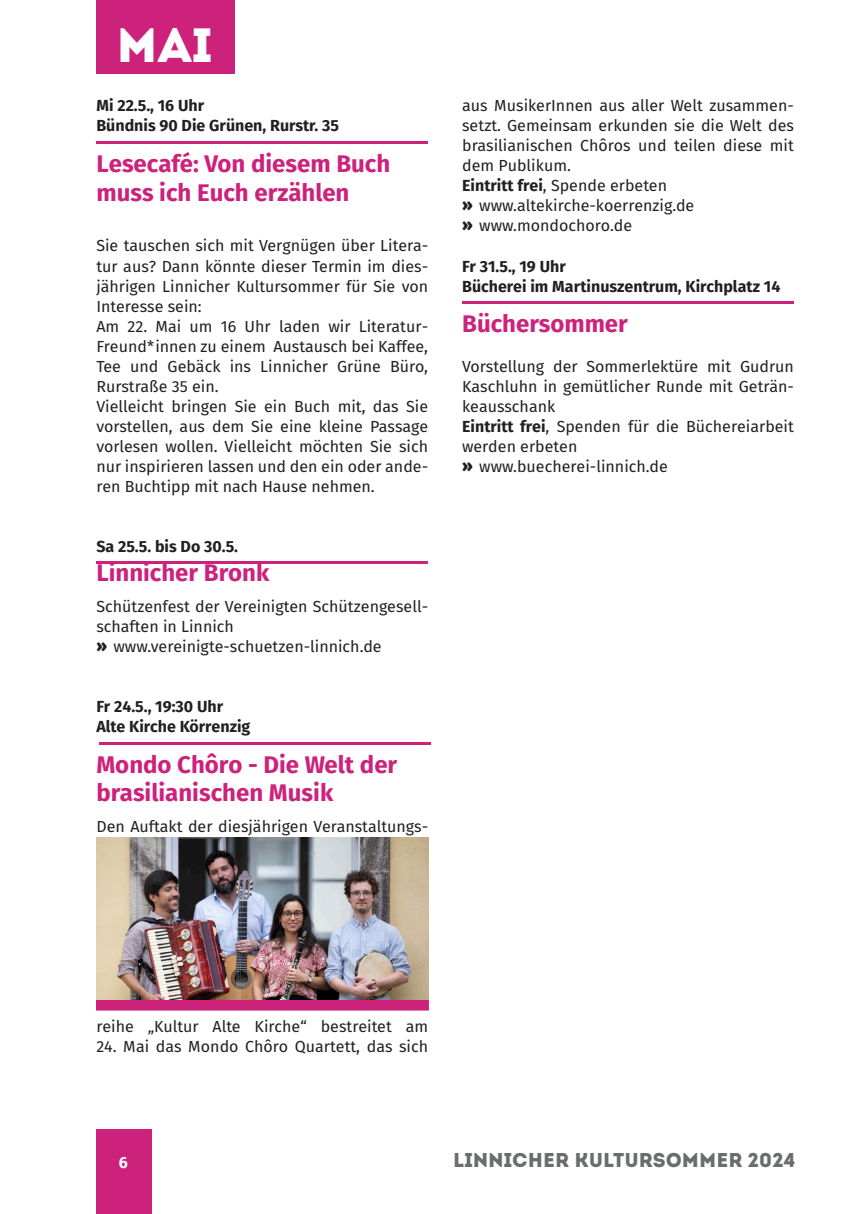
<style>
.page{position:relative;width:862px;height:1214px;background:#fff}
.page>*{position:absolute;margin:0;border:0;box-sizing:border-box;transform-origin:0 0}
.t1{font:48px "Intro";color:#fff}
.t2{font:700 24px/28.8px "Fira Sans";color:#cc227c}
.t3{font:20px "Intro";color:#6a6c6d}
.t4{font:16px/20px "Fira Sans";color:#231f20}
.t5{font:700 16px/20px "Fira Sans";color:#231f20}
.t6{font:700 16px "Fira Sans";color:#fff}
.s1{font-weight:800}
.s2{font-weight:700}
</style>
<div class="page">
<div style="left:96px;top:0;width:139px;height:73px;background:#cc227c"></div>
<div style="left:96px;top:1129px;width:56px;height:84px;background:#cc227c"></div>
<hr style="left:462px;top:301px;width:332px;height:3px;background:#cc227c">
<hr style="left:99px;top:741px;width:332px;height:3px;background:#cc227c">
<hr style="left:96px;top:561px;width:332px;height:3px;background:#cc227c">
<hr style="left:96px;top:141px;width:332px;height:3px;background:#cc227c">
<img style="left:96px;top:999px;width:332px;height:11px">
<img style="left:96px;top:837px;width:332px;height:162px">
<h1 class="t1" style="left:117px;top:26px;width:97px">MAI</h1>
<p class="t5" style="left:96px;top:96px;width:244px">Mi 22.5., 16 Uhr<br>Bündnis 90 Die Grünen, Rurstr. 35</p>
<h2 class="t2" style="left:96px;top:150px;width:295px">Lesecafé: Von diesem Buch muss ich Euch erzählen</h2>
<p class="t4" style="left:96px;top:236px;width:333px">Sie tauschen sich mit Vergnügen über Litera&shy;tur aus? Dann könnte dieser Termin im dies&shy;jährigen Linnicher Kultursommer für Sie von Interesse sein:<br>Am 22. Mai um 16 Uhr laden wir Literatur-Freund*innen zu einem Austausch bei Kaffee, Tee und Gebäck ins Linnicher Grüne Büro, Rurstraße 35 ein.<br>Vielleicht bringen Sie ein Buch mit, das Sie vorstellen, aus dem Sie eine kleine Passage vorlesen wollen. Vielleicht möchten Sie sich nur inspirieren lassen und den ein oder ande&shy;ren Buchtipp mit nach Hause nehmen.</p>
<h1 class="t1" style="left:117px;top:26px;width:125px">JUNI</h1>
<p class="t5" style="left:96px;top:536px;width:143px">Sa 25.5. bis Do 30.5.</p>
<h2 class="t2" style="left:96px;top:558px;width:174px">Linnicher Bronk</h2>
<p class="t4" style="left:96px;top:596px;width:333px">Schützenfest der Vereinigten Schützengesell&shy;schaften in Linnich<br><span class="s1">»</span> www.vereinigte-schuetzen-linnich.de</p>
<p class="t5" style="left:96px;top:696px;width:155px">Fr 24.5., 19:30 Uhr<br>Alte Kirche Körrenzig</p>
<h2 class="t2" style="left:96px;top:750px;width:302px">Mondo Chôro - Die Welt der brasilianischen Musik</h2>
<p class="t4" style="left:96px;top:816px;width:333px">Den Auftakt der diesjährigen Veranstaltungs-</p>
<p class="t4" style="left:462px;top:96px;width:333px">aus MusikerInnen aus aller Welt zusammen&shy;setzt. Gemeinsam erkunden sie die Welt des brasilianischen Chôros und teilen diese mit dem Publikum.<br><span class="s2">Eintritt frei</span>, Spende erbeten<br><span class="s1">»</span> www.altekirche-koerrenzig.de<br><span class="s1">»</span> www.mondochoro.de</p>
<p class="t5" style="left:462px;top:256px;width:320px">Fr 31.5., 19 Uhr<br>Bücherei im Martinuszentrum, Kirchplatz 14</p>
<h2 class="t2" style="left:462px;top:310px;width:167px">Büchersommer</h2>
<p class="t4" style="left:462px;top:356px;width:333px">Vorstellung der Sommerlektüre mit Gudrun<br>Kaschluhn in gemütlicher Runde mit Geträn&shy;keausschank<br><span class="s2">Eintritt frei</span>, Spenden für die Büchereiarbeit werden erbeten<br><span class="s1">»</span> www.buecherei-linnich.de</p>
<p class="t4" style="left:96px;top:1016px;width:333px">reihe „Kultur Alte Kirche“ bestreitet am</p>
<p class="t4" style="left:96px;top:1036px;width:333px">24. Mai das Mondo Chôro Quartett, das sich</p>
<p class="t6" style="left:119px;top:1153px;width:11px">6</p>
<p class="t3" style="left:453px;top:1152px;width:343px">LINNICHER KULTURSOMMER 2024</p>
</div>
